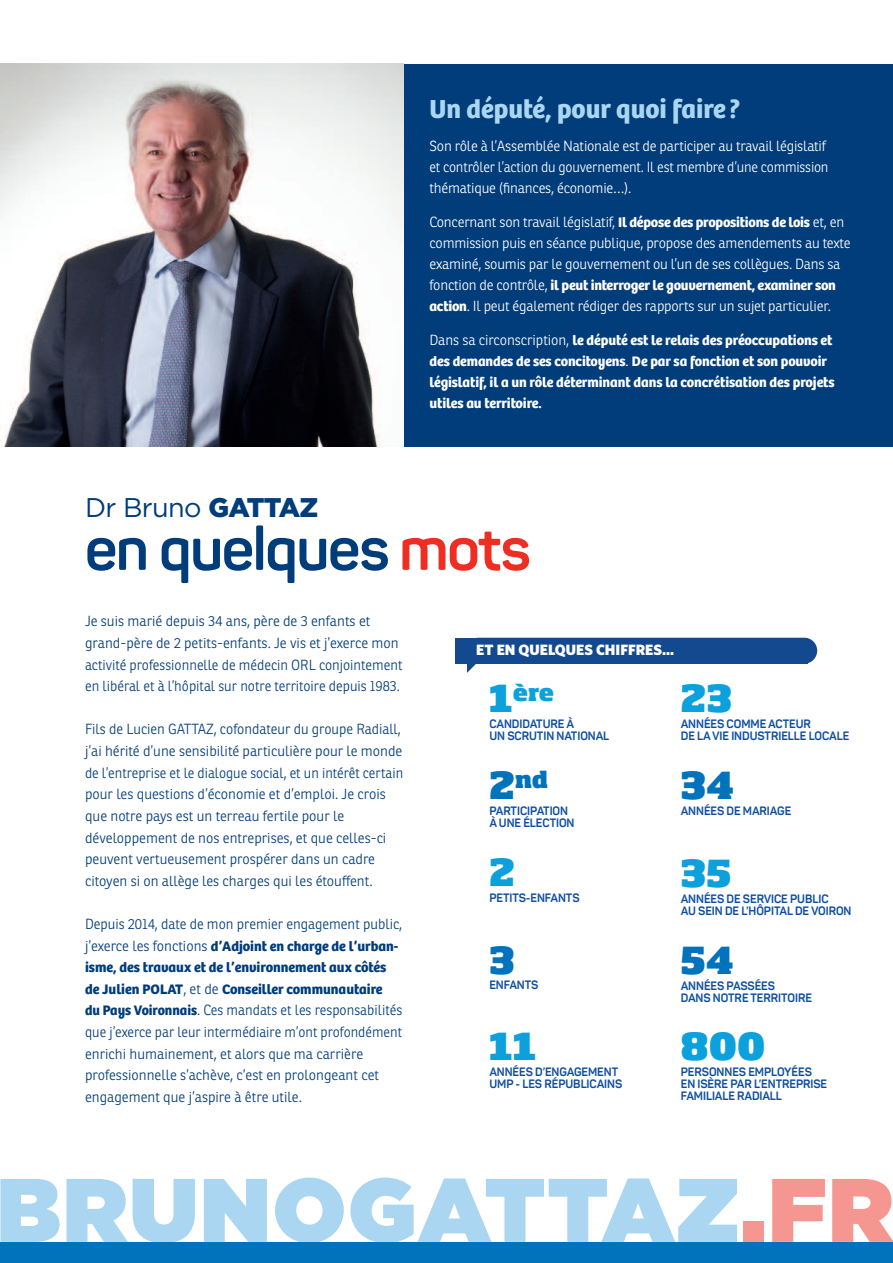
<style>
.page{position:relative;width:893px;height:1263px;background:#fff}
.page>*{position:absolute;margin:0;border:0;box-sizing:border-box;transform-origin:0 0}
.t1{font:90px "Gotham Ultra";letter-spacing:.025em;color:#aad6f2}
.t2{font:700 60px "Panton";letter-spacing:-.025em;color:#013c7b}
.t3{font:800 36.75px "Soho Std";color:#0ca1dd}
.t4{font:800 36.75px "Soho Std";color:#0073bc}
.t5{font:700 27px "Bree";color:#aad6f2}
.t6{font:27px "Gotham";letter-spacing:-.025em;color:#013c7b}
.t7{font:800 22.05px "Soho Std";color:#0ca1dd}
.t8{font:800 22.05px "Soho Std";color:#0073bc}
.t9{font:900 15px "Whitney";color:#fff}
.t10{font:300 14.25px/21.6px "Ronnia";color:#013c7b}
.t11{font:300 14.25px/21px "Ronnia";letter-spacing:-.015em;color:#fff}
.t12{font:700 14.25px/21px "Bree";letter-spacing:-.005em;color:#fff}
.t13{font:700 14.25px/21.6px "Bree";color:#013c7b}
.t14{font:700 12px/12px "Panton";letter-spacing:-.005em;color:#0d4da1;scale:.95 1}
.s1{font-family:"Bree";font-weight:700}
.s2{font-family:"Ronnia";font-weight:300}
.s3{font-weight:900}
.s4{color:#ee2e22}
.s5{font-size:36.75px}
.s6{color:rgb(238 46 34/.5)}
</style>
<div class="page">
<div style="left:465px;top:638px;width:352px;height:26px;background:#13498e;border-radius:13px"></div>
<div style="left:404px;top:64px;width:489px;height:382px;background:#013c7b"></div>
<img style="left:0;top:64px;width:404px;height:382px">
<div style="left:0;top:1242px;width:893px;height:21px;background:#0073bc"></div>
<svg style="left:467px;top:664px;width:9px;height:9px"></svg>
<div style="left:455px;top:638px;width:352px;height:26px;background:#13498e"></div>
<h3 class="t5" style="left:429px;top:99px;width:312px">Un député, pour quoi faire ?</h3>
<p class="t11" style="left:429px;top:137px;width:401px">Son rôle à l’Assemblée Nationale est de participer au travail législatif et contrôler l’action du gouvernement. Il est membre d’une commission thématique (finances, économie…).</p>
<p class="t11" style="left:429px;top:213px;width:423px">Concernant son travail législatif, <span class="s1">Il dépose des propositions de lois</span> et, en commission puis en séance publique, propose des amendements au texte examiné, soumis par le gouvernement ou l’un de ses collègues. Dans sa</p>
<p class="t12" style="left:429px;top:277px;width:408px"><span class="s2">fonction de contrôle,</span> il peut interroger le gouvernement, examiner son</p>
<p class="t11" style="left:429px;top:297px;width:403px"><span class="s1">action</span>. Il peut également rédiger des rapports sur un sujet particulier.</p>
<p class="t12" style="left:429px;top:331px;width:407px"><span class="s2">Dans sa circonscription,</span> le député est le relais des préoccupations et des demandes de ses concitoyens<span class="s2">.</span> De par sa fonction et son pouvoir législatif, il a un rôle déterminant dans la concrétisation des projets utiles au territoire.</p>
<h3 class="t6" style="left:85px;top:491px;width:235px">Dr Bruno <span class="s3">GATTAZ</span></h3>
<h2 class="t2" style="left:85px;top:527px;width:447px">en quelques <span class="s4">mots</span></h2>
<p class="t10" style="left:85px;top:612px;width:319px">Je suis marié depuis 34 ans, père de 3 enfants et grand-père de 2 petits-enfants. Je vis et j’exerce mon activité professionnelle de médecin ORL conjointement en libéral et à l’hôpital sur notre territoire depuis 1983.</p>
<p class="t10" style="left:85px;top:720px;width:320px">Fils de Lucien GATTAZ, cofondateur du groupe Radiall, j’ai hérité d’une sensibilité particulière pour le monde de l’entreprise et le dialogue social, et un intérêt certain pour les questions d’économie et d’emploi. Je crois que notre pays est un terreau fertile pour le développement de nos entreprises, et que celles-ci peuvent vertueusement prospérer dans un cadre citoyen si on allège les charges qui les étouffent.</p>
<p class="t10" style="left:85px;top:914px;width:319px">Depuis 2014, date de mon premier engagement public,</p>
<p class="t13" style="left:85px;top:936px;width:315px"><span class="s2">j’exerce les fonctions</span> d’Adjoint en charge de l’urban&shy;isme, des travaux et de l’environnement aux côtés de Julien POLAT<span class="s2">, et de</span> Conseiller communautaire</p>
<p class="t10" style="left:85px;top:1001px;width:319px"><span class="s1">du Pays Voironnais</span>. Ces mandats et les responsabilités que j’exerce par leur intermédiaire m’ont profondément enrichi humainement, et alors que ma carrière professionnelle s’achève, c’est en prolongeant cet engagement que j’aspire à être utile.</p>
<p class="t9" style="left:476px;top:641px;width:199px">ET EN QUELQUES CHIFFRES…</p>
<h3 class="t7" style="left:489px;top:684px;width:67px"><span class="s5">1</span>ère</h3>
<h3 class="t3" style="left:680px;top:683px;width:53px">23</h3>
<p class="t14" style="left:489px;top:719px;width:128px">CANDIDATURE À<br>UN SCRUTIN NATIONAL</p>
<p class="t14" style="left:681px;top:719px;width:179px">ANNÉES COMME ACTEUR<br>DE LAVIE INDUSTRIELLE LOCALE</p>
<h3 class="t8" style="left:489px;top:771px;width:61px"><span class="s5">2</span>nd</h3>
<h3 class="t4" style="left:680px;top:770px;width:55px">34</h3>
<p class="t14" style="left:489px;top:806px;width:91px">PARTICIPATION<br>À UNE ÉLECTION</p>
<p class="t14" style="left:681px;top:806px;width:118px">ANNÉES DE MARIAGE</p>
<h3 class="t3" style="left:489px;top:857px;width:28px">2</h3>
<h3 class="t3" style="left:680px;top:858px;width:53px">35</h3>
<p class="t14" style="left:489px;top:893px;width:96px">PETITS-ENFANTS</p>
<p class="t14" style="left:681px;top:894px;width:181px">ANNÉES DE SERVICE PUBLIC<br>AU SEIN DE L’HÔPITAL DE VOIRON</p>
<h3 class="t4" style="left:489px;top:945px;width:27px">3</h3>
<h3 class="t4" style="left:680px;top:945px;width:55px">54</h3>
<p class="t14" style="left:489px;top:980px;width:53px">ENFANTS</p>
<p class="t14" style="left:681px;top:981px;width:140px">ANNÉES PASSÉES<br>DANS NOTRE TERRITOIRE</p>
<h3 class="t3" style="left:489px;top:1031px;width:49px">11</h3>
<h3 class="t3" style="left:680px;top:1031px;width:86px">800</h3>
<p class="t14" style="left:489px;top:1067px;width:141px">ANNÉES D’ENGAGEMENT<br>UMP - LES RÉPUBLICAINS</p>
<p class="t14" style="left:681px;top:1067px;width:156px">PERSONNES EMPLOYÉES<br>EN ISÈRE PAR L’ENTREPRISE<br>FAMILIALE RADIALL</p>
<h1 class="t1" style="left:-3px;top:1158px;width:898px">BRUNOGATTAZ<span class="s6">.FR</span></h1>
</div>
